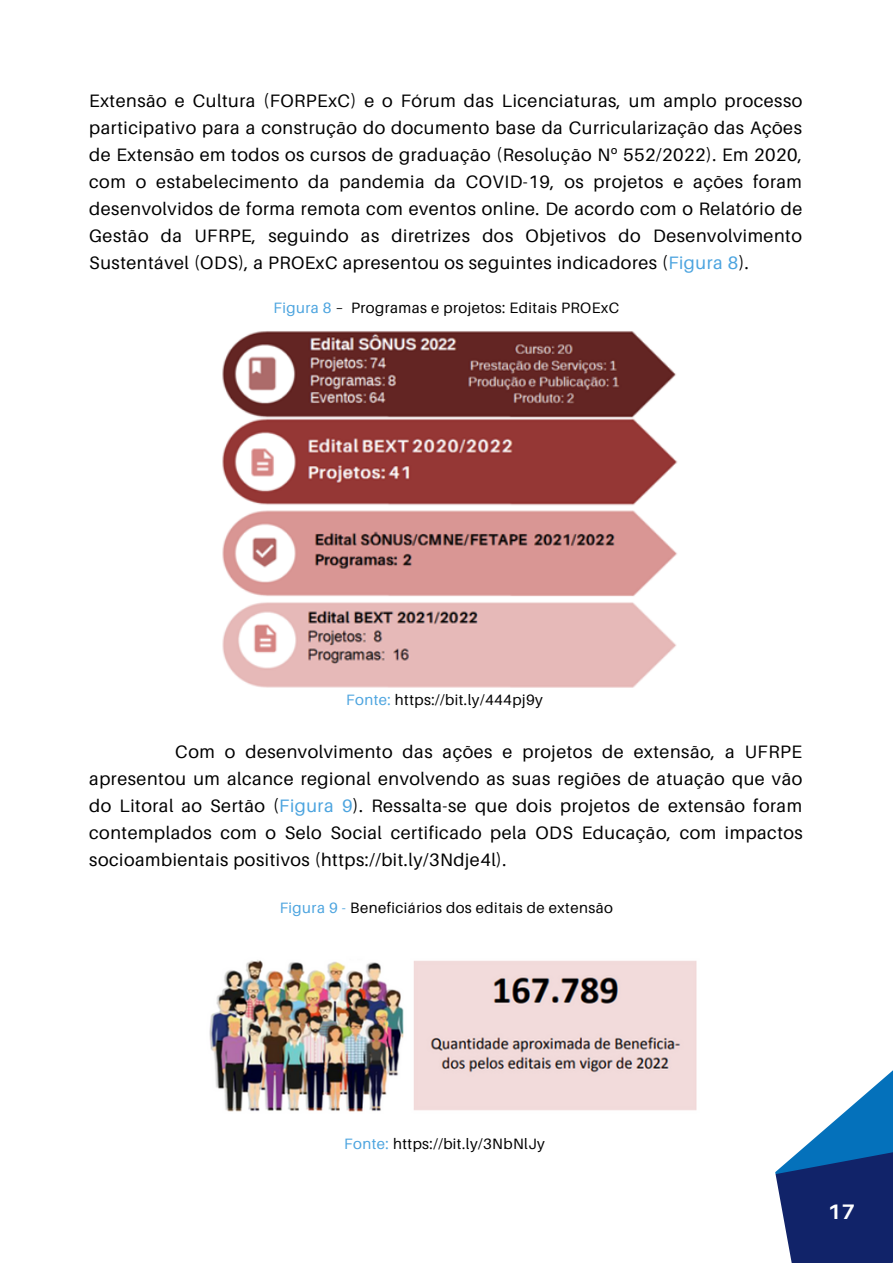
<style>
.page{position:relative;width:893px;height:1264px;background:#fff}
.page>*{position:absolute;margin:0;border:0;box-sizing:border-box;transform-origin:0 0}
.t1{font:700 21px "Aileron";color:#fff}
.t2{font:18px/27px "Aileron";letter-spacing:.03em;color:#000;text-align:justify}
.t3{font:15px "Aileron";letter-spacing:.03em;color:#000}
.s1{font-family:"Noto Sans"}
.s2{color:#4ca4df}
</style>
<div class="page">
<div style="left:836px;top:1201px;width:45px;height:61px;background:#112369"></div>
<svg style="left:780px;top:1201px;width:56px;height:61px;background:#2a3a79"></svg>
<svg style="left:775px;top:1071px;width:117px;height:130px"></svg>
<svg style="left:881px;top:1112px;width:11px;height:150px;background:#0d387f"></svg>
<img style="left:222px;top:331px;width:456px;height:357px">
<img style="left:209px;top:960px;width:488px;height:152px">
<p class="t2" style="left:89px;top:87px;width:714px">Extensão e Cultura (FORPExC) e o Fórum das Licenciaturas, um amplo processo participativo para a construção do documento base da Curricularização das Ações de Extensão em todos os cursos de graduação (Resolução N<span class="s1">º</span> 552/2022). Em 2020, com o estabelecimento da pandemia da COVID-19, os projetos e ações foram desenvolvidos de forma remota com eventos online. De acordo com o Relatório de Gestão da UFRPE, seguindo as diretrizes dos Objetivos do Desenvolvimento Sustentável (ODS), a PROExC apresentou os seguintes indicadores (<span class="s2">Figura 8</span>).</p>
<p class="t3" style="left:273px;top:298px;width:347px"><span class="s2">Figura 8</span> – Programas e projetos: Editais PROExC</p>
<p class="t3" style="left:346px;top:690px;width:198px"><span class="s2">Fonte:</span> https://bit.ly/444pj9y</p>
<p class="t2" style="left:89px;top:737px;width:715px;text-indent:86px">Com o desenvolvimento das ações e projetos de extensão, a UFRPE apresentou um alcance regional envolvendo as suas regiões de atuação que vão do Litoral ao Sertão (<span class="s2">Figura 9</span>). Ressalta-se que dois projetos de extensão foram contemplados com o Selo Social certificado pela ODS Educação, com impactos socioambientais positivos (https://bit.ly/3Ndje4l).</p>
<p class="t3" style="left:280px;top:898px;width:335px"><span class="s2">Figura 9 -</span> Beneficiários dos editais de extensão</p>
<p class="t3" style="left:344px;top:1133px;width:202px"><span class="s2">Fonte:</span> https://bit.ly/3NbNlJy</p>
<p class="t1" style="left:827px;top:1198px;width:29px">17</p>
</div>
